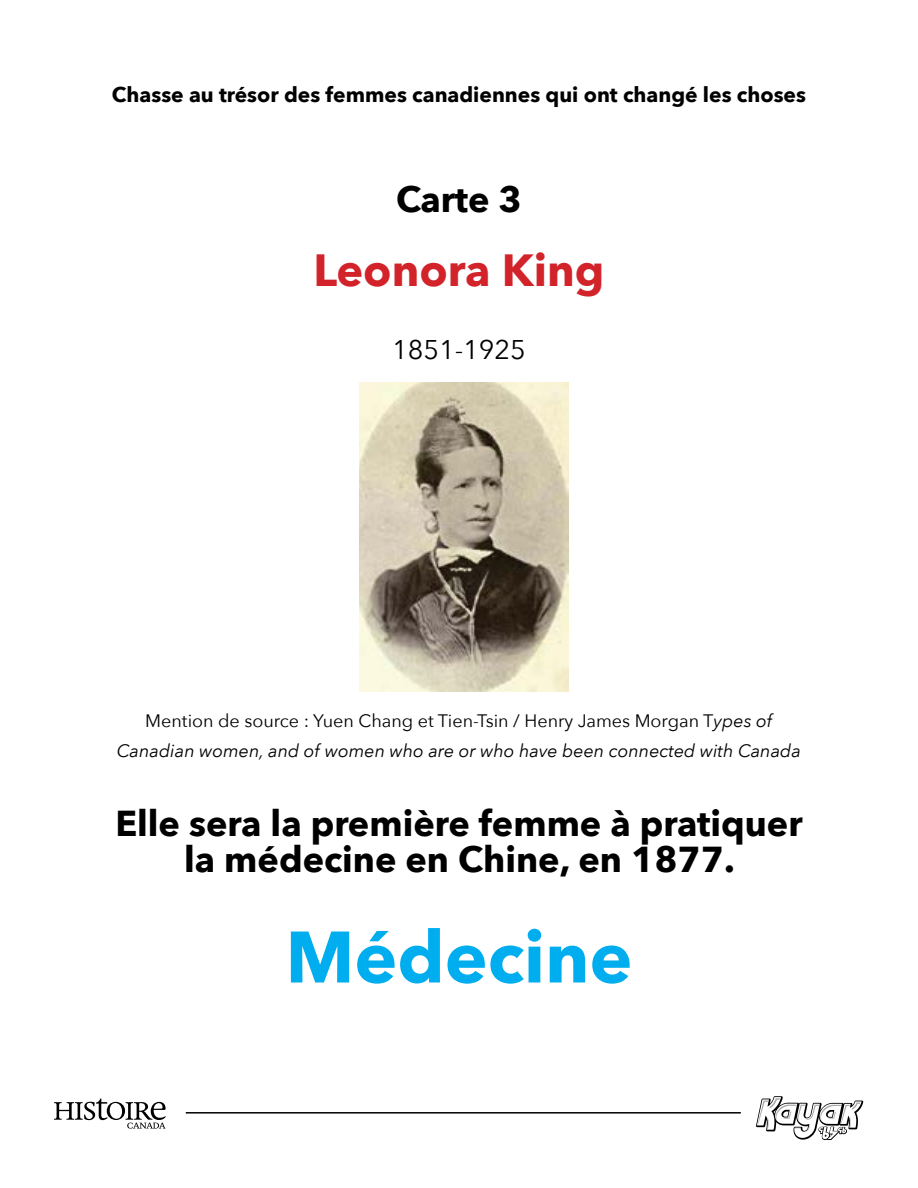
<style>
.page{position:relative;width:918px;height:1188px;background:#fff}
.page>*{position:absolute;margin:0;border:0;box-sizing:border-box;transform-origin:0 0}
.t1{font:700 72px "Avenir Next";color:#00aeef}
.t2{font:700 45px "Avenir Next";color:#d2232a}
.t3{font:700 36px/36px "Avenir Next";color:#000;text-align:center}
.t4{font:27px "Avenir Next";color:#000}
.t5{font:700 21px "Avenir Next";color:#000}
.t6{font:italic 18px/30px "Avenir Next";color:#000;text-align:center}
.s1{font-style:normal}
</style>
<div class="page">
<svg style="left:756px;top:1096px;width:107px;height:44px"></svg>
<hr style="left:186px;top:1112px;width:555px;height:2px;background:#000">
<svg style="left:54px;top:1099px;width:112px;height:30px"></svg>
<img style="left:359px;top:382px;width:209px;height:310px">
<p class="t5" style="left:112px;top:81px;width:696px">Chasse au trésor des femmes canadiennes qui ont changé les choses</p>
<h3 class="t3" style="left:396px;top:183px;width:127px">Carte 3</h3>
<h2 class="t2" style="left:314px;top:241px;width:292px">Leonora King</h2>
<h3 class="t4" style="left:392px;top:332px;width:135px">1851-1925</h3>
<p class="t6" style="left:117px;top:706px;width:686px"><span class="s1">Mention de source : Yuen Chang et Tien-Tsin / Henry James Morgan T</span>ypes of<br>Canadian women, and of women who are or who have been connected with Canada</p>
<h3 class="t3" style="left:115px;top:807px;width:689px">Elle sera la première femme à pratiquer la médecine en Chine, en 1877.</h3>
<h1 class="t1" style="left:286px;top:910px;width:348px">Médecine</h1>
</div>
